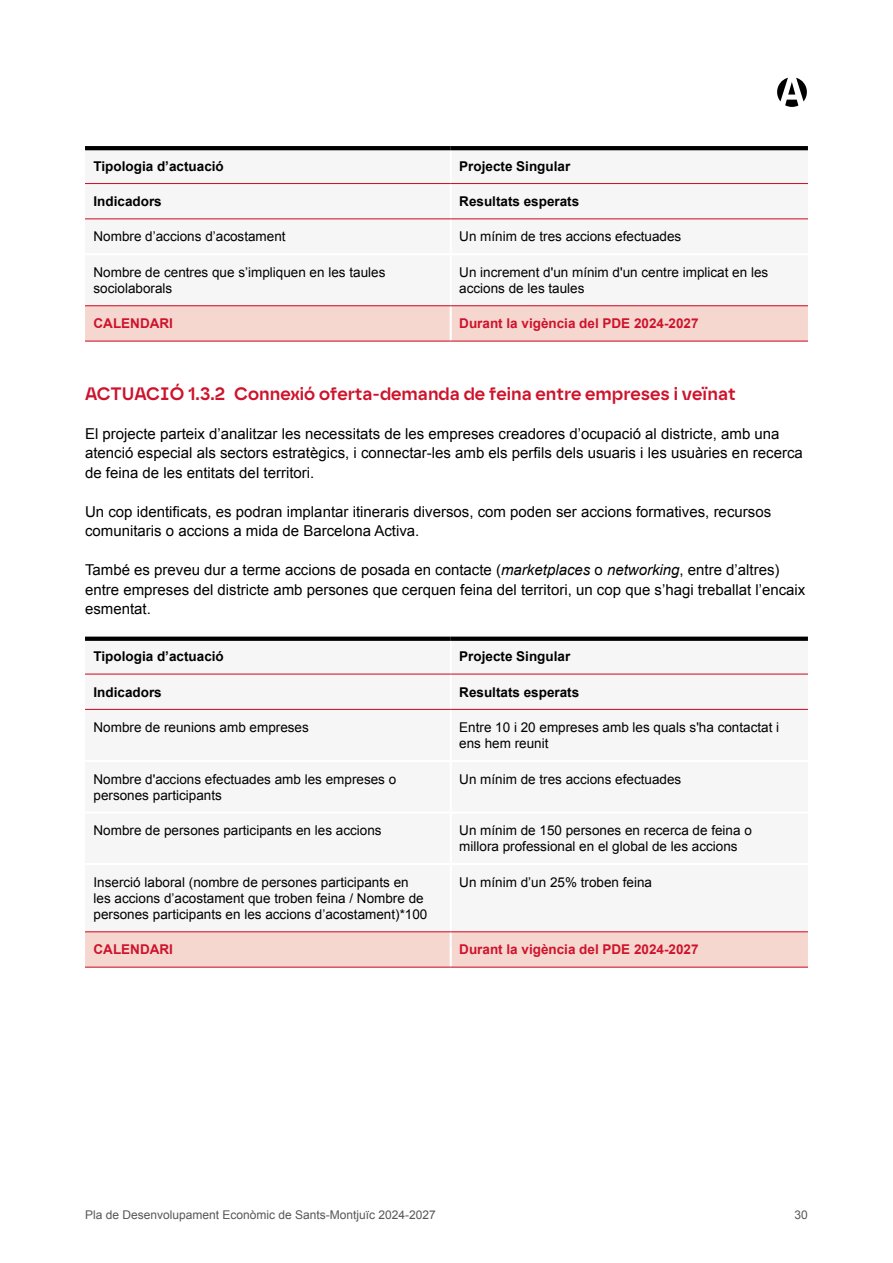
<style>
.page{position:relative;width:893px;height:1263px;background:#fff}
.page>*{position:absolute;margin:0;border:0;box-sizing:border-box;transform-origin:0 0}
.t1{font:600 18px "Safiro";color:#ce132c}
.t2{font:15px/19.5px "Arial";color:#000}
.t3{font:13.5px/16.2px "Arial";color:#000}
.t4{font:700 13.5px "Arial";color:#000}
.t5{font:700 13.5px "Arial";color:#ce132c}
.t6{font:12px "Arial";color:#575756}
.s1{font-style:italic}
</style>
<div class="page">
<svg style="left:777px;top:78px;width:30px;height:29px"></svg>
<div style="left:85px;top:150px;width:723px;height:33px;background:#f6f6f6"></div>
<div style="left:85px;top:184px;width:723px;height:36px;background:#f6f6f6"></div>
<div style="left:85px;top:306px;width:723px;height:35px;background:#f6d7cf"></div>
<hr style="left:450px;top:150px;width:2px;height:33px;background:#fff">
<hr style="left:450px;top:184px;width:2px;height:34px;background:#fff">
<hr style="left:450px;top:219px;width:2px;height:34px;background:#fff">
<hr style="left:450px;top:306px;width:2px;height:35px;background:#fff">
<hr style="left:85px;top:183px;width:366px;height:1px;background:#ce132c">
<hr style="left:451px;top:183px;width:357px;height:1px;background:#ce132c">
<hr style="left:85px;top:305px;width:366px;height:1px;background:#ce132c">
<hr style="left:451px;top:305px;width:357px;height:1px;background:#ce132c">
<hr style="left:85px;top:341px;width:366px;height:1px;background:#ce132c">
<hr style="left:451px;top:341px;width:357px;height:1px;background:#ce132c">
<hr style="left:85px;top:146px;width:366px;height:4px;background:#000">
<hr style="left:451px;top:146px;width:357px;height:4px;background:#000">
<hr style="left:85px;top:218px;width:366px;height:1px;background:#ce132c">
<hr style="left:451px;top:218px;width:357px;height:1px;background:#ce132c">
<div style="left:85px;top:932px;width:723px;height:35px;background:#f6d7cf"></div>
<hr style="left:450px;top:932px;width:2px;height:35px;background:#fff">
<hr style="left:85px;top:673px;width:366px;height:2px;background:#ce132c">
<hr style="left:451px;top:673px;width:357px;height:2px;background:#ce132c">
<hr style="left:85px;top:931px;width:366px;height:1px;background:#ce132c">
<hr style="left:451px;top:931px;width:357px;height:1px;background:#ce132c">
<hr style="left:85px;top:967px;width:366px;height:1px;background:#ce132c">
<hr style="left:451px;top:967px;width:357px;height:1px;background:#ce132c">
<svg style="left:85px;top:637px;width:366px;height:4px"></svg>
<svg style="left:451px;top:637px;width:357px;height:4px"></svg>
<hr style="left:85px;top:709px;width:366px;height:1px;background:#ce132c">
<hr style="left:451px;top:709px;width:357px;height:1px;background:#ce132c">
<p class="t4" style="left:94px;top:157px;width:132px">Tipologia d’actuació</p>
<p class="t4" style="left:459px;top:157px;width:113px">Projecte Singular</p>
<p class="t4" style="left:94px;top:192px;width:70px">Indicadors</p>
<p class="t4" style="left:459px;top:192px;width:122px">Resultats esperats</p>
<p class="t3" style="left:94px;top:229px;width:194px">Nombre d’accions d’acostament</p>
<p class="t3" style="left:459px;top:229px;width:224px">Un mínim de tres accions efectuades</p>
<p class="t3" style="left:94px;top:264px;width:293px">Nombre de centres que s’impliquen en les taules sociolaborals</p>
<p class="t3" style="left:459px;top:264px;width:311px">Un increment d'un mínim d'un centre implicat en les accions de les taules</p>
<p class="t5" style="left:94px;top:315px;width:81px">CALENDARI</p>
<p class="t5" style="left:459px;top:315px;width:241px">Durant la vigència del PDE 2024-2027</p>
<h1 class="t1" style="left:85px;top:383px;width:652px">ACTUACIÓ 1.3.2 Connexió oferta-demanda de feina entre empreses i veïnat</h1>
<p class="t2" style="left:85px;top:424px;width:719px">El projecte parteix d’analitzar les necessitats de les empreses creadores d’ocupació al districte, amb una atenció especial als sectors estratègics, i connectar-les amb els perfils dels usuaris i les usuàries en recerca de feina de les entitats del territori.</p>
<p class="t2" style="left:85px;top:502px;width:688px">Un cop identificats, es podran implantar itineraris diversos, com poden ser accions formatives, recursos comunitaris o accions a mida de Barcelona Activa.</p>
<p class="t2" style="left:85px;top:560px;width:722px">També es preveu dur a terme accions de posada en contacte (<span class="s1">marketplaces</span> o <span class="s1">networking</span>, entre d’altres) entre empreses del districte amb persones que cerquen feina del territori, un cop que s’hagi treballat l’encaix esmentat.</p>
<p class="t4" style="left:94px;top:647px;width:132px">Tipologia d’actuació</p>
<p class="t4" style="left:459px;top:647px;width:113px">Projecte Singular</p>
<p class="t4" style="left:94px;top:683px;width:70px">Indicadors</p>
<p class="t4" style="left:459px;top:683px;width:122px">Resultats esperats</p>
<p class="t3" style="left:94px;top:719px;width:217px">Nombre de reunions amb empreses</p>
<p class="t3" style="left:459px;top:719px;width:321px">Entre 10 i 20 empreses amb les quals s'ha contactat i ens hem reunit</p>
<p class="t3" style="left:94px;top:771px;width:304px">Nombre d'accions efectuades amb les empreses o persones participants</p>
<p class="t3" style="left:459px;top:771px;width:224px">Un mínim de tres accions efectuades</p>
<p class="t3" style="left:94px;top:822px;width:290px">Nombre de persones participants en les accions</p>
<p class="t3" style="left:459px;top:822px;width:294px">Un mínim de 150 persones en recerca de feina o millora professional en el global de les accions</p>
<p class="t3" style="left:94px;top:874px;width:335px">Inserció laboral (nombre de persones participants en les accions d’acostament que troben feina / Nombre de persones participants en les accions d’acostament)*100</p>
<p class="t3" style="left:459px;top:874px;width:194px">Un mínim d’un 25% troben feina</p>
<p class="t5" style="left:94px;top:941px;width:81px">CALENDARI</p>
<p class="t5" style="left:459px;top:941px;width:241px">Durant la vigència del PDE 2024-2027</p>
<p class="t6" style="left:85px;top:1206px;width:352px">Pla de Desenvolupament Econòmic de Sants-Montjuïc 2024-2027</p>
<p class="t6" style="left:795px;top:1206px;width:15px">30</p>
</div>
